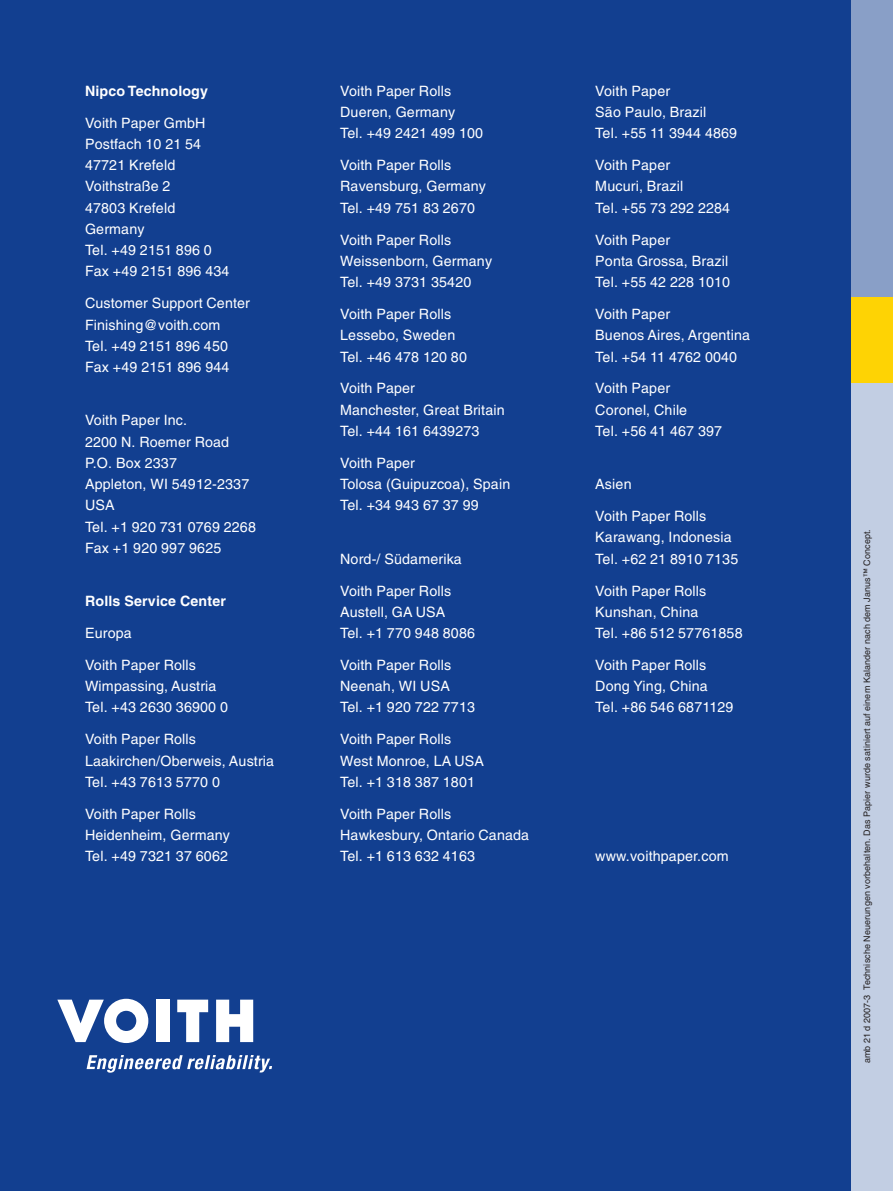
<style>
.page{position:relative;width:893px;height:1191px;background:#fff}
.page>*{position:absolute;margin:0;border:0;box-sizing:border-box;transform-origin:0 0}
.Fließtext{font:14.25px/21.3px "Helvetica Euro";letter-spacing:.01em;color:#fff}
.Fließtext-2{font:700 14.25px "Helvetica Euro";letter-spacing:.01em;color:#fff}
.Fließtext-3{font:9px "Helvetica Euro";letter-spacing:.01em;color:#231f20}
</style>
<div class="page">
<div style="left:850px;top:0;width:43px;height:298px;background:#899fc7"></div>
<div style="left:850px;top:383px;width:43px;height:808px;background:#c2cee3"></div>
<div style="left:850px;top:298px;width:43px;height:85px;background:#fed304"></div>
<div style="left:0;top:0;width:850px;height:1191px;background:#123f90"></div>
<svg style="left:57px;top:998px;width:91px;height:45px"></svg>
<div style="left:156px;top:999px;width:13px;height:43px;background:#fff"></div>
<svg style="left:177px;top:999px;width:31px;height:43px"></svg>
<svg style="left:216px;top:999px;width:37px;height:43px"></svg>
<svg style="left:87px;top:1055px;width:185px;height:17px"></svg>
<p class="Fließtext-2" style="left:85px;top:82px;width:125px">Nipco Technology</p>
<p class="Fließtext" style="left:85px;top:112px;width:146px">Voith Paper GmbH<br>Postfach 10 21 54<br>47721 Krefeld<br>Voithstraße 2<br>47803 Krefeld<br>Germany<br>Tel. +49 2151 896 0<br>Fax +49 2151 896 434</p>
<p class="Fließtext" style="left:85px;top:293px;width:167px">Customer Support Center<br>Finishing@voith.com<br>Tel. +49 2151 896 450<br>Fax +49 2151 896 944</p>
<p class="Fließtext" style="left:85px;top:410px;width:172px">Voith Paper Inc.<br>2200 N. Roemer Road<br>P.O. Box 2337<br>Appleton, WI 54912-2337<br>USA<br>Tel. +1 920 731 0769 2268<br>Fax +1 920 997 9625</p>
<p class="Fließtext-2" style="left:85px;top:592px;width:142px">Rolls Service Center</p>
<p class="Fließtext" style="left:85px;top:622px;width:48px">Europa</p>
<p class="Fließtext" style="left:85px;top:654px;width:144px">Voith Paper Rolls<br>Wimpassing, Austria<br>Tel. +43 2630 36900 0</p>
<p class="Fließtext" style="left:85px;top:728px;width:191px">Voith Paper Rolls<br>Laakirchen/Oberweis, Austria<br>Tel. +43 7613 5770 0</p>
<p class="Fließtext" style="left:85px;top:803px;width:146px">Voith Paper Rolls<br>Heidenheim, Germany<br>Tel. +49 7321 37 6062</p>
<p class="Fließtext" style="left:340px;top:80px;width:144px">Voith Paper Rolls<br>Dueren, Germany<br>Tel. +49 2421 499 100</p>
<p class="Fließtext" style="left:340px;top:154px;width:147px">Voith Paper Rolls<br>Ravensburg, Germany<br>Tel. +49 751 83 2670</p>
<p class="Fließtext" style="left:340px;top:229px;width:153px">Voith Paper Rolls<br>Weissenborn, Germany<br>Tel. +49 3731 35420</p>
<p class="Fließtext" style="left:340px;top:303px;width:128px">Voith Paper Rolls<br>Lessebo, Sweden<br>Tel. +46 478 120 80</p>
<p class="Fließtext" style="left:340px;top:378px;width:166px">Voith Paper<br>Manchester, Great Britain<br>Tel. +44 161 6439273</p>
<p class="Fließtext" style="left:340px;top:452px;width:172px">Voith Paper<br>Tolosa (Guipuzcoa), Spain<br>Tel. +34 943 67 37 99</p>
<p class="Fließtext" style="left:340px;top:548px;width:123px">Nord-/ Südamerika</p>
<p class="Fließtext" style="left:340px;top:580px;width:136px">Voith Paper Rolls<br>Austell, GA USA<br>Tel. +1 770 948 8086</p>
<p class="Fließtext" style="left:340px;top:654px;width:136px">Voith Paper Rolls<br>Neenah, WI USA<br>Tel. +1 920 722 7713</p>
<p class="Fließtext" style="left:340px;top:728px;width:145px">Voith Paper Rolls<br>West Monroe, LA USA<br>Tel. +1 318 387 1801</p>
<p class="Fließtext" style="left:340px;top:803px;width:190px">Voith Paper Rolls<br>Hawkesbury, Ontario Canada<br>Tel. +1 613 632 4163</p>
<p class="Fließtext" style="left:595px;top:80px;width:143px">Voith Paper<br>São Paulo, Brazil<br>Tel. +55 11 3944 4869</p>
<p class="Fließtext" style="left:595px;top:154px;width:136px">Voith Paper<br>Mucuri, Brazil<br>Tel. +55 73 292 2284</p>
<p class="Fließtext" style="left:595px;top:229px;width:136px">Voith Paper<br>Ponta Grossa, Brazil<br>Tel. +55 42 228 1010</p>
<p class="Fließtext" style="left:595px;top:303px;width:156px">Voith Paper<br>Buenos Aires, Argentina<br>Tel. +54 11 4762 0040</p>
<p class="Fließtext" style="left:595px;top:378px;width:128px">Voith Paper<br>Coronel, Chile<br>Tel. +56 41 467 397</p>
<p class="Fließtext" style="left:595px;top:473px;width:38px">Asien</p>
<p class="Fließtext" style="left:595px;top:505px;width:144px">Voith Paper Rolls<br>Karawang, Indonesia<br>Tel. +62 21 8910 7135</p>
<p class="Fließtext" style="left:595px;top:580px;width:149px">Voith Paper Rolls<br>Kunshan, China<br>Tel. +86 512 57761858</p>
<p class="Fließtext" style="left:595px;top:654px;width:140px">Voith Paper Rolls<br>Dong Ying, China<br>Tel. +86 546 6871129</p>
<p class="Fließtext" style="left:595px;top:845px;width:135px">www.voithpaper.com</p>
<p class="Fließtext-3" style="left:862px;top:1063px;width:536px;rotate:-90deg">amb 21 d 2007-3 Technische Neuerungen vorbehalten. Das Papier wurde satiniert auf einem Kalander nach dem Janus™ Concept.</p>
</div>
